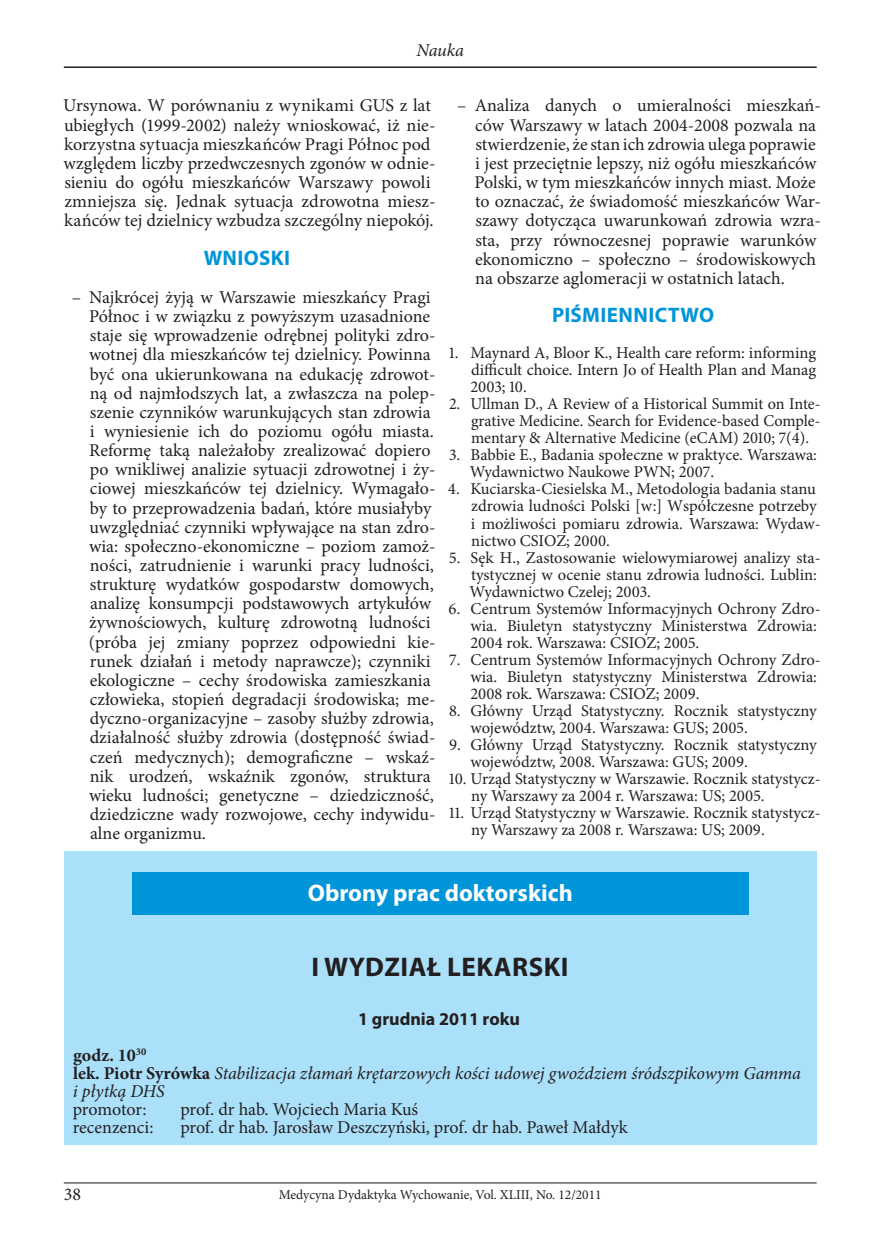
<style>
.page{position:relative;width:872px;height:1234px;background:#fff}
.page>*{position:absolute;margin:0;border:0;box-sizing:border-box;transform-origin:0 0}
.t1{font:700 27px "Myriad Pro";letter-spacing:.02em;color:#231f20}
.t2{font:700 24px "Myriad Pro";color:#fff}
.t3{font:700 21px "Myriad Pro";letter-spacing:.02em;color:#0095d9}
.t4{font:18px/19.2px "Minion Pro";color:#231f20}
.t5{font:italic 18px/18px "Minion Pro";letter-spacing:-.005em;color:#231f20}
.t6{font:700 18px "Myriad Pro";color:#231f20}
.t7{font:16.5px/17px "Minion Pro";color:#231f20}
.t8{font:13.5px "Minion Pro";color:#231f20}
.s1{font-weight:700;font-style:normal}
</style>
<div class="page">
<hr style="left:64px;top:1182px;width:752px;height:1px;background:#231f20">
<hr style="left:64px;top:66px;width:752px;height:2px;background:#231f20">
<div style="left:64px;top:851px;width:752px;height:293px;background:#aae0f9"></div>
<div style="left:132px;top:872px;width:616px;height:42px;background:#0095d9"></div>
<p class="t5" style="left:416px;top:41px;width:49px">Nauka</p>
<p class="t4" style="left:63px;top:96px;width:374px">Ursynowa. W porównaniu z wynikami GUS z lat ubiegłych (1999-2002) należy wnioskować, iż nie&shy;korzystna sytuacja mieszkańców Pragi Północ pod względem liczby przedwczesnych zgonów w odnie&shy;sieniu do ogółu mieszkańców Warszawy powoli zmniejsza się. Jednak sytuacja zdrowotna miesz&shy;kańców tej dzielnicy wzbudza szczególny niepokój.</p>
<p class="t3" style="left:204px;top:244px;width:88px">WNIOSKI</p>
<p class="t4" style="left:89px;top:287px;width:348px;text-indent:-17px">– Najkrócej żyją w Warszawie mieszkańcy Pragi Północ i w związku z powyższym uzasadnione staje się wprowadzenie odrębnej polityki zdro&shy;wotnej dla mieszkańców tej dzielnicy. Powinna być ona ukierunkowana na edukację zdrowot&shy;ną od najmłodszych lat, a zwłaszcza na polep&shy;szenie czynników warunkujących stan zdrowia i wyniesienie ich do poziomu ogółu miasta.<br>Reformę taką należałoby zrealizować dopiero po wnikliwej analizie sytuacji zdrowotnej i ży&shy;ciowej mieszkańców tej dzielnicy. Wymagało&shy;by to przeprowadzenia badań, które musiałyby uwzględniać czynniki wpływające na stan zdro&shy;wia: społeczno-ekonomiczne – poziom zamoż&shy;ności, zatrudnienie i warunki pracy ludności, strukturę wydatków gospodarstw domowych, analizę konsumpcji podstawowych artykułów żywnościowych, kulturę zdrowotną ludności (próba jej zmiany poprzez odpowiedni kie&shy;runek działań i metody naprawcze); czynniki ekologiczne – cechy środowiska zamieszkania człowieka, stopień degradacji środowiska; me&shy;dyczno-organizacyjne – zasoby służby zdrowia, działalność służby zdrowia (dostępność świad&shy;czeń medycznych); demograficzne – wskaź&shy;nik urodzeń, wskaźnik zgonów, struktura wieku ludności; genetyczne – dziedziczność, dziedziczne wady rozwojowe, cechy indywidu&shy;alne organizmu.</p>
<p class="t4" style="left:474px;top:96px;width:348px;text-indent:-17px">– Analiza danych o umieralności mieszkań&shy;ców Warszawy w latach 2004-2008 pozwala na stwierdzenie, że stan ich zdrowia ulega poprawie i jest przeciętnie lepszy, niż ogółu mieszkańców Polski, w tym mieszkańców innych miast. Może to oznaczać, że świadomość mieszkańców War&shy;szawy dotycząca uwarunkowań zdrowia wzra&shy;sta, przy równoczesnej poprawie warunków ekonomiczno – społeczno – środowiskowych na obszarze aglomeracji w ostatnich latach.</p>
<p class="t3" style="left:552px;top:301px;width:164px">PIŚMIENNICTWO</p>
<p class="t7" style="left:470px;top:344px;width:347px;text-align:justify;text-indent:-21px">1. Maynard A, Bloor K., Health care reform: informing difficult choice. Intern Jo of Health Plan and Manag 2003; 10.</p>
<p class="t7" style="left:471px;top:395px;width:351px;text-align:justify;text-indent:-22px">2. Ullman D., A Review of a Historical Summit on Inte&shy;grative Medicine. Search for Evidence-based Comple&shy;mentary &amp; Alternative Medicine (eCAM) 2010; 7(4).</p>
<p class="t7" style="left:469px;top:446px;width:349px;text-indent:-21px">3. Babbie E., Badania społeczne w praktyce. Warszawa:<br>Wydawnictwo Naukowe PWN; 2007.</p>
<p class="t7" style="left:471px;top:480px;width:351px;text-indent:-23px">4. Kuciarska-Ciesielska M., Metodologia badania stanu zdrowia ludności Polski [w:] Współczesne potrzeby i możliwości pomiaru zdrowia. Warszawa: Wydaw&shy;nictwo CSIOZ; 2000.</p>
<p class="t7" style="left:469px;top:548px;width:352px;text-indent:-20px">5. Sęk H., Zastosowanie wielowymiarowej analizy sta&shy;tystycznej w ocenie stanu zdrowia ludności. Lublin:<br>Wydawnictwo Czelej; 2003.</p>
<p class="t7" style="left:470px;top:600px;width:352px;text-indent:-22px">6. Centrum Systemów Informacyjnych Ochrony Zdro&shy;wia. Biuletyn statystyczny Ministerstwa Zdrowia:<br>2004 rok. Warszawa: CSIOZ; 2005.</p>
<p class="t7" style="left:470px;top:651px;width:352px;text-indent:-21px">7. Centrum Systemów Informacyjnych Ochrony Zdro&shy;wia. Biuletyn statystyczny Ministerstwa Zdrowia:<br>2008 rok. Warszawa: CSIOZ; 2009.</p>
<p class="t7" style="left:470px;top:702px;width:348px;text-indent:-21px">8. Główny Urząd Statystyczny. Rocznik statystyczny województw, 2004. Warszawa: GUS; 2005.</p>
<p class="t7" style="left:470px;top:736px;width:348px;text-indent:-21px">9. Główny Urząd Statystyczny. Rocznik statystyczny województw, 2008. Warszawa: GUS; 2009.</p>
<p class="t7" style="left:471px;top:770px;width:351px;text-indent:-22px">10. Urząd Statystyczny w Warszawie. Rocznik statystycz&shy;ny Warszawy za 2004 r. Warszawa: US; 2005.</p>
<p class="t7" style="left:471px;top:804px;width:351px;text-indent:-22px">11. Urząd Statystyczny w Warszawie. Rocznik statystycz&shy;ny Warszawy za 2008 r. Warszawa: US; 2009.</p>
<h2 class="t2" style="left:308px;top:876px;width:266px">Obrony prac doktorskich</h2>
<h1 class="t1" style="left:311px;top:948px;width:231px">I Wydział Lekarski</h1>
<p class="t6" style="left:358px;top:1007px;width:163px">1 grudnia 2011 roku</p>
<p class="t5" style="left:73px;top:1046px;width:730px"><span class="s1">godz. 10</span><sup>30<br></sup><span class="s1">lek. Piotr Syrówka</span> Stabilizacja złamań krętarzowych kości udowej gwoździem śródszpikowym Gamma i płytką DHS</p>
<p class="t4" style="left:73px;top:1099px;width:75px">promotor:</p>
<p class="t4" style="left:180px;top:1099px;width:239px">prof. dr hab. Wojciech Maria Kuś</p>
<p class="t4" style="left:73px;top:1117px;width:82px">recenzenci:</p>
<p class="t4" style="left:180px;top:1117px;width:449px">prof. dr hab. Jarosław Deszczyński, prof. dr hab. Paweł Małdyk</p>
<p class="t4" style="left:64px;top:1184px;width:19px">38</p>
<p class="t8" style="left:279px;top:1185px;width:324px">Medycyna Dydaktyka Wychowanie, Vol. XLIII, No. 12/2011</p>
</div>
